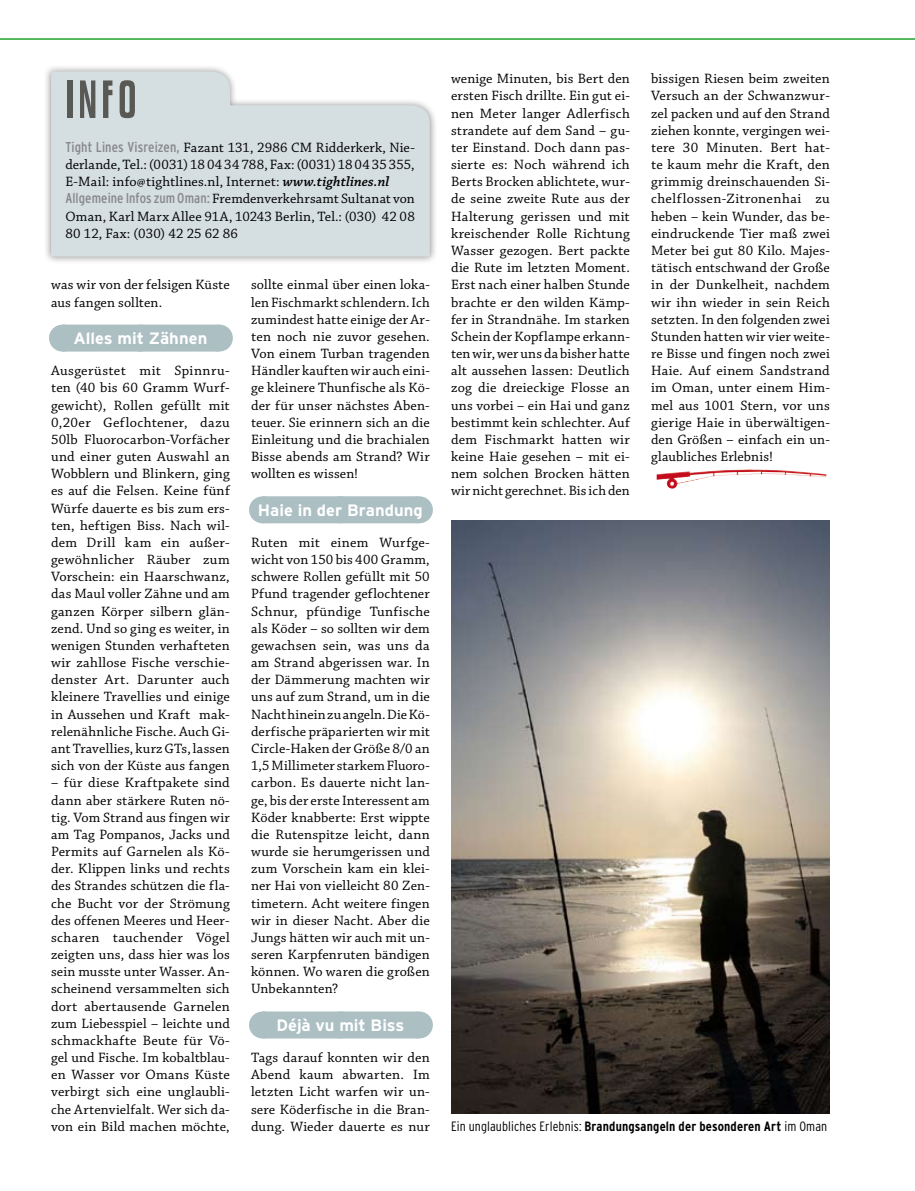
<style>
.page{position:relative;width:915px;height:1191px;background:#fff}
.page>*{position:absolute;margin:0;border:0;box-sizing:border-box;transform-origin:0 0}
.t1{font:51px "Kenyan Coffee";color:#585854}
.t2{font:700 16.5px "Interstate";color:#fff}
.t3{font:14.25px/17.1px "Chaparral Pro";letter-spacing:.01em;color:#000;text-align:justify}
.t4{font:300 condensed 13.5px "Interstate";letter-spacing:.005em;color:#000}
.s1{font-family:"Interstate";font-stretch:condensed;color:#87888a}
.s2{font-weight:600;font-style:italic}
.s3{font-weight:700}
</style>
<div class="page">
<div style="left:62px;top:324px;width:156px;height:27px;background:#acbfc3"></div>
<svg style="left:140px;top:324px;width:39px;height:1px"></svg>
<svg style="left:218px;top:324px;width:1px;height:27px"></svg>
<div style="left:262px;top:496px;width:156px;height:27px;background:#acbfc3"></div>
<svg style="left:342px;top:496px;width:37px;height:1px"></svg>
<svg style="left:418px;top:496px;width:1px;height:27px"></svg>
<div style="left:262px;top:1011px;width:156px;height:27px;background:#acbfc3"></div>
<svg style="left:340px;top:1011px;width:39px;height:1px"></svg>
<svg style="left:418px;top:1011px;width:1px;height:27px"></svg>
<hr style="left:0;top:38px;width:914px;height:2px;background:#1fa22e">
<div style="left:43px;top:64px;width:400px;height:207px;background:#000;opacity:.45"></div>
<svg style="left:51px;top:71px;width:378px;height:185px;background:#d8e0e3"></svg>
<img style="left:451px;top:520px;width:378px;height:593px">
<img style="left:656px;top:469px;width:170px;height:20px">
<h1 class="t1" style="left:65px;top:73px;width:72px">INFO</h1>
<p class="t3" style="left:65px;top:139px;width:351px;text-align:left"><span class="s1">Tight Lines Visreizen,</span> Fazant 131, 2986 CM Ridderkerk, Nie&shy;derlande, Tel.: (0031) 18 04 34 788, Fax: (0031) 18 04 35 355, E-Mail: info@tightlines.nl, Internet: <span class="s2">www.tightlines.nl </span><span class="s1">Allgemeine Infos zum Oman:</span> Fremdenverkehrsamt Sultanat von Oman, Karl Marx Allee 91A, 10243 Berlin, Tel.: (030) 42 08<br>80 12, Fax: (030) 42 25 62 86</p>
<p class="t3" style="left:51px;top:277px;width:180px">was wir von der felsigen Küste aus fangen sollten.</p>
<p class="t2" style="left:73px;top:329px;width:135px">Alles mit Zähnen</p>
<p class="t3" style="left:51px;top:363px;width:180px">Ausgerüstet mit Spinnru&shy;ten (40 bis 60 Gramm Wurf&shy;gewicht), Rollen gefüllt mit 0,20er Geflochtener, dazu 50lb Fluorocarbon-Vorfächer und einer guten Auswahl an Wobblern und Blinkern, ging es auf die Felsen. Keine fünf Würfe dauerte es bis zum ers&shy;ten, heftigen Biss. Nach wil&shy;dem Drill kam ein außer&shy;gewöhnlicher Räuber zum Vorschein: ein Haarschwanz, das Maul voller Zähne und am ganzen Körper silbern glän&shy;zend. Und so ging es weiter, in wenigen Stunden verhafteten wir zahllose Fische verschie&shy;denster Art. Darunter auch kleinere Travellies und einige in Aussehen und Kraft mak&shy;relenähnliche Fische. Auch Gi&shy;ant Travellies, kurz GTs, lassen sich von der Küste aus fangen</p>
<p class="t3" style="left:51px;top:775px;width:180px">– für diese Kraftpakete sind dann aber stärkere Ruten nö&shy;tig. Vom Strand aus fingen wir am Tag Pompanos, Jacks und Permits auf Garnelen als Kö&shy;der. Klippen links und rechts des Strandes schützen die fla&shy;che Bucht vor der Strömung des offenen Meeres und Heer&shy;scharen tauchender Vögel zeigten uns, dass hier was los sein musste unter Wasser. An&shy;scheinend versammelten sich dort abertausende Garnelen zum Liebesspiel – leichte und schmackhafte Beute für Vö&shy;gel und Fische. Im kobaltblau&shy;en Wasser vor Omans Küste verbirgt sich eine unglaubli&shy;che Artenvielfalt. Wer sich da&shy;von ein Bild machen möchte,</p>
<p class="t3" style="left:251px;top:277px;width:180px">sollte einmal über einen loka&shy;len Fischmarkt schlendern. Ich zumindest hatte einige der Ar&shy;ten noch nie zuvor gesehen.<br>Von einem Turban tragenden Händler kauften wir auch eini&shy;ge kleinere Thunfische als Kö&shy;der für unser nächstes Aben&shy;teuer. Sie erinnern sich an die Einleitung und die brachialen Bisse abends am Strand? Wir wollten es wissen!</p>
<p class="t2" style="left:258px;top:500px;width:166px">Haie in der Brandung</p>
<p class="t3" style="left:251px;top:534px;width:180px">Ruten mit einem Wurfge&shy;wicht von 150 bis 400 Gramm, schwere Rollen gefüllt mit 50<br>Pfund tragender geflochtener Schnur, pfündige Tunfische als Köder – so sollten wir dem gewachsen sein, was uns da am Strand abgerissen war. In der Dämmerung machten wir uns auf zum Strand, um in die Nacht hinein zu angeln. Die Kö&shy;derfische präparierten wir mit Circle-Haken der Größe 8/0 an 1,5 Millimeter starkem Fluoro&shy;carbon. Es dauerte nicht lan&shy;ge, bis der erste Interessent am Köder knabberte: Erst wippte die Rutenspitze leicht, dann wurde sie herumgerissen und zum Vorschein kam ein klei&shy;ner Hai von vielleicht 80 Zen&shy;timetern. Acht weitere fingen wir in dieser Nacht. Aber die Jungs hätten wir auch mit un&shy;seren Karpfenruten bändigen können. Wo waren die großen Unbekannten?</p>
<p class="t2" style="left:276px;top:1015px;width:129px">Déjà vu mit Biss</p>
<p class="t3" style="left:251px;top:1049px;width:180px">Tags darauf konnten wir den Abend kaum abwarten. Im letzten Licht warfen wir un&shy;sere Köderfische in die Bran&shy;dung. Wieder dauerte es nur</p>
<p class="t3" style="left:451px;top:71px;width:180px">wenige Minuten, bis Bert den ersten Fisch drillte. Ein gut ei&shy;nen Meter langer Adlerfisch strandete auf dem Sand – gu&shy;ter Einstand. Doch dann pas&shy;sierte es: Noch während ich Berts Brocken ablichtete, wur&shy;de seine zweite Rute aus der Halterung gerissen und mit kreischender Rolle Richtung Wasser gezogen. Bert packte die Rute im letzten Moment.<br>Erst nach einer halben Stunde brachte er den wilden Kämp&shy;fer in Strandnähe. Im starken Schein der Kopflampe erkann&shy;ten wir, wer uns da bisher hatte alt aussehen lassen: Deutlich zog die dreieckige Flosse an uns vorbei – ein Hai und ganz bestimmt kein schlechter. Auf dem Fischmarkt hatten wir keine Haie gesehen – mit ei&shy;nem solchen Brocken hätten wir nicht gerechnet. Bis ich den</p>
<p class="t3" style="left:651px;top:71px;width:180px">bissigen Riesen beim zweiten Versuch an der Schwanzwur&shy;zel packen und auf den Strand ziehen konnte, vergingen wei&shy;tere 30 Minuten. Bert hat&shy;te kaum mehr die Kraft, den grimmig dreinschauenden Si&shy;chelflossen-Zitronenhai zu heben – kein Wunder, das be&shy;eindruckende Tier maß zwei Meter bei gut 80 Kilo. Majes&shy;tätisch entschwand der Große in der Dunkelheit, nachdem wir ihn wieder in sein Reich setzten. In den folgenden zwei Stunden hatten wir vier weite&shy;re Bisse und fingen noch zwei Haie. Auf einem Sandstrand im Oman, unter einem Him&shy;mel aus 1001 Stern, vor uns gierige Haie in überwältigen&shy;den Größen – einfach ein un&shy;glaubliches Erlebnis!</p>
<p class="t4" style="left:451px;top:1118px;width:377px">Ein unglaubliches Erlebnis: <span class="s3">Brandungsangeln der besonderen Art</span> im Oman</p>
</div>
